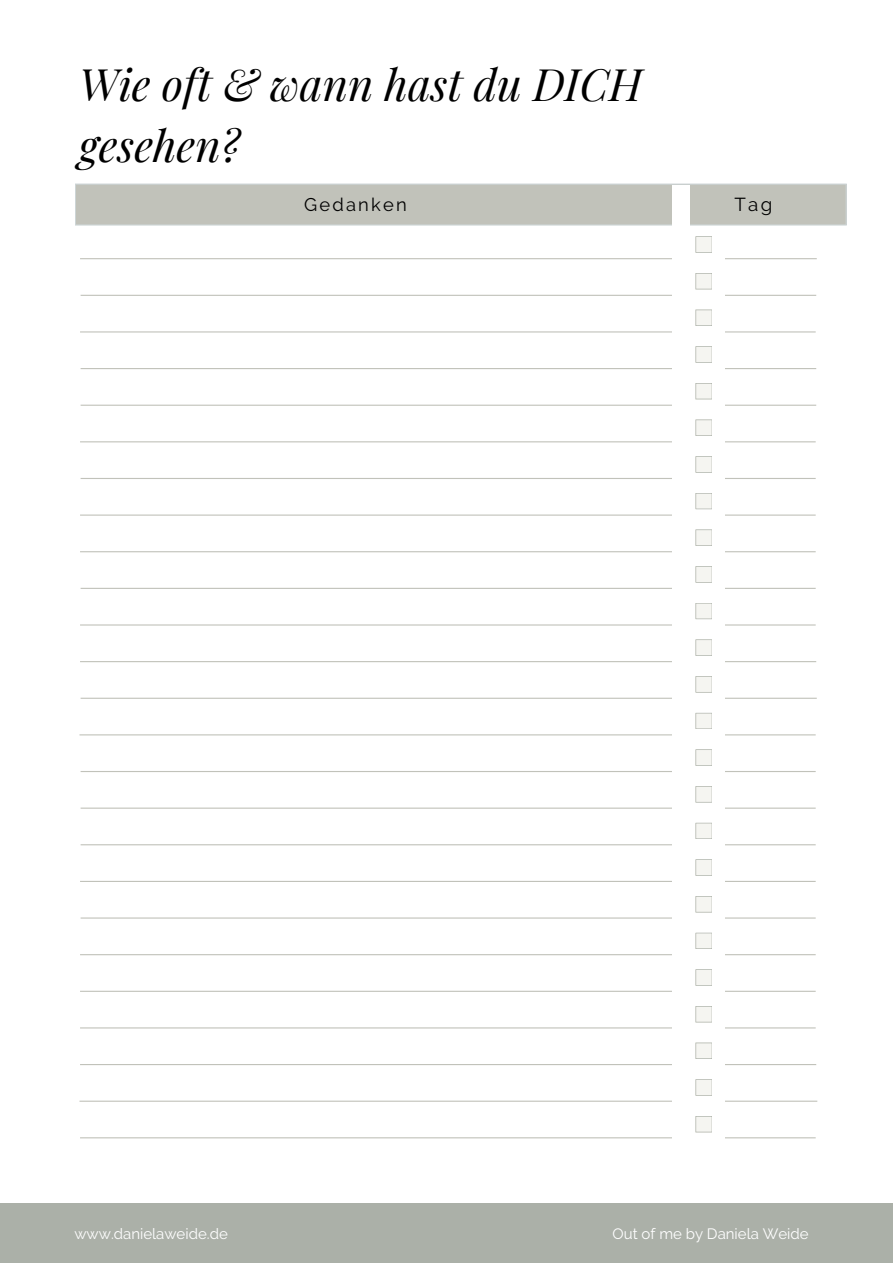
<style>
.page{position:relative;width:893px;height:1263px;background:#fff}
.page>*{position:absolute;margin:0;border:0;box-sizing:border-box;transform-origin:0 0}
.t1{font:italic 43.8px/60.2px "Playfair Display";color:#000}
.t2{font:18.75px "Raleway";color:#000}
.t3{font:18.3px "Raleway";letter-spacing:.12em;color:#000}
.t4{font:15px "Raleway";color:#fff}
</style>
<div class="page">
<hr style="left:80px;top:331px;width:735px;height:1px;background:#c1c2ba">
<hr style="left:81px;top:478px;width:734px;height:1px;background:#c1c2ba">
<hr style="left:80px;top:624px;width:735px;height:1px;background:#c1c2ba">
<hr style="left:81px;top:771px;width:734px;height:1px;background:#c1c2ba">
<hr style="left:81px;top:917px;width:734px;height:1px;background:#c1c2ba">
<hr style="left:80px;top:1064px;width:736px;height:1px;background:#c1c2ba">
<hr style="left:81px;top:295px;width:735px;height:1px;background:#c1c2ba">
<hr style="left:81px;top:368px;width:735px;height:1px;background:#c1c2ba">
<hr style="left:81px;top:405px;width:735px;height:1px;background:#c1c2ba">
<hr style="left:80px;top:441px;width:735px;height:1px;background:#c1c2ba">
<hr style="left:80px;top:514px;width:735px;height:2px;background:#c1c2ba">
<hr style="left:80px;top:551px;width:735px;height:1px;background:#c1c2ba">
<hr style="left:81px;top:588px;width:734px;height:1px;background:#c1c2ba">
<hr style="left:80px;top:661px;width:736px;height:1px;background:#c1c2ba">
<hr style="left:81px;top:698px;width:735px;height:1px;background:#c1c2ba">
<hr style="left:79px;top:734px;width:736px;height:1px;background:#c1c2ba">
<hr style="left:81px;top:807px;width:734px;height:2px;background:#c1c2ba">
<hr style="left:81px;top:844px;width:734px;height:1px;background:#c1c2ba">
<hr style="left:80px;top:881px;width:735px;height:1px;background:#c1c2ba">
<hr style="left:80px;top:954px;width:735px;height:1px;background:#c1c2ba">
<hr style="left:80px;top:991px;width:735px;height:1px;background:#c1c2ba">
<hr style="left:80px;top:1027px;width:735px;height:1px;background:#c1c2ba">
<hr style="left:80px;top:1137px;width:735px;height:1px;background:#c1c2ba">
<hr style="left:79px;top:1100px;width:738px;height:2px;background:#c1c2ba">
<hr style="left:80px;top:258px;width:737px;height:1px;background:#c1c2ba">
<svg style="left:75px;top:184px;width:771px;height:42px;background:#c2c3bb"></svg>
<div style="left:672px;top:185px;width:18px;height:983px;background:#fff"></div>
<div style="left:687px;top:226px;width:37px;height:945px;background:#fff"></div>
<svg style="left:695px;top:236px;width:17px;height:17px"></svg>
<svg style="left:695px;top:273px;width:17px;height:16px"></svg>
<svg style="left:695px;top:310px;width:17px;height:16px"></svg>
<svg style="left:695px;top:749px;width:17px;height:17px"></svg>
<svg style="left:695px;top:346px;width:17px;height:17px"></svg>
<svg style="left:695px;top:786px;width:17px;height:16px"></svg>
<svg style="left:695px;top:383px;width:17px;height:16px"></svg>
<svg style="left:695px;top:823px;width:17px;height:16px"></svg>
<svg style="left:695px;top:420px;width:17px;height:16px"></svg>
<svg style="left:695px;top:859px;width:17px;height:17px"></svg>
<svg style="left:695px;top:456px;width:17px;height:16px"></svg>
<svg style="left:695px;top:896px;width:17px;height:16px"></svg>
<svg style="left:695px;top:493px;width:17px;height:16px"></svg>
<svg style="left:695px;top:933px;width:17px;height:16px"></svg>
<svg style="left:695px;top:530px;width:17px;height:16px"></svg>
<svg style="left:695px;top:969px;width:17px;height:17px"></svg>
<svg style="left:695px;top:566px;width:17px;height:16px"></svg>
<svg style="left:695px;top:1006px;width:17px;height:16px"></svg>
<svg style="left:695px;top:603px;width:17px;height:16px"></svg>
<svg style="left:695px;top:1043px;width:17px;height:16px"></svg>
<svg style="left:695px;top:639px;width:17px;height:17px"></svg>
<svg style="left:695px;top:1079px;width:17px;height:16px"></svg>
<svg style="left:695px;top:676px;width:17px;height:16px"></svg>
<svg style="left:695px;top:1116px;width:17px;height:16px"></svg>
<svg style="left:695px;top:713px;width:17px;height:16px"></svg>
<div style="left:0;top:1203px;width:893px;height:60px;background:#abb0a8"></div>
<p class="t1" style="left:79px;top:53px;width:564px">Wie oft &amp; wann hast du DICH gesehen?</p>
<p class="t3" style="left:304px;top:194px;width:104px">Gedanken</p>
<p class="t2" style="left:734px;top:193px;width:39px">Tag</p>
<p class="t4" style="left:74px;top:1224px;width:155px">www.danielaweide.de</p>
<p class="t4" style="left:612px;top:1224px;width:197px">Out of me by Daniela Weide</p>
</div>
